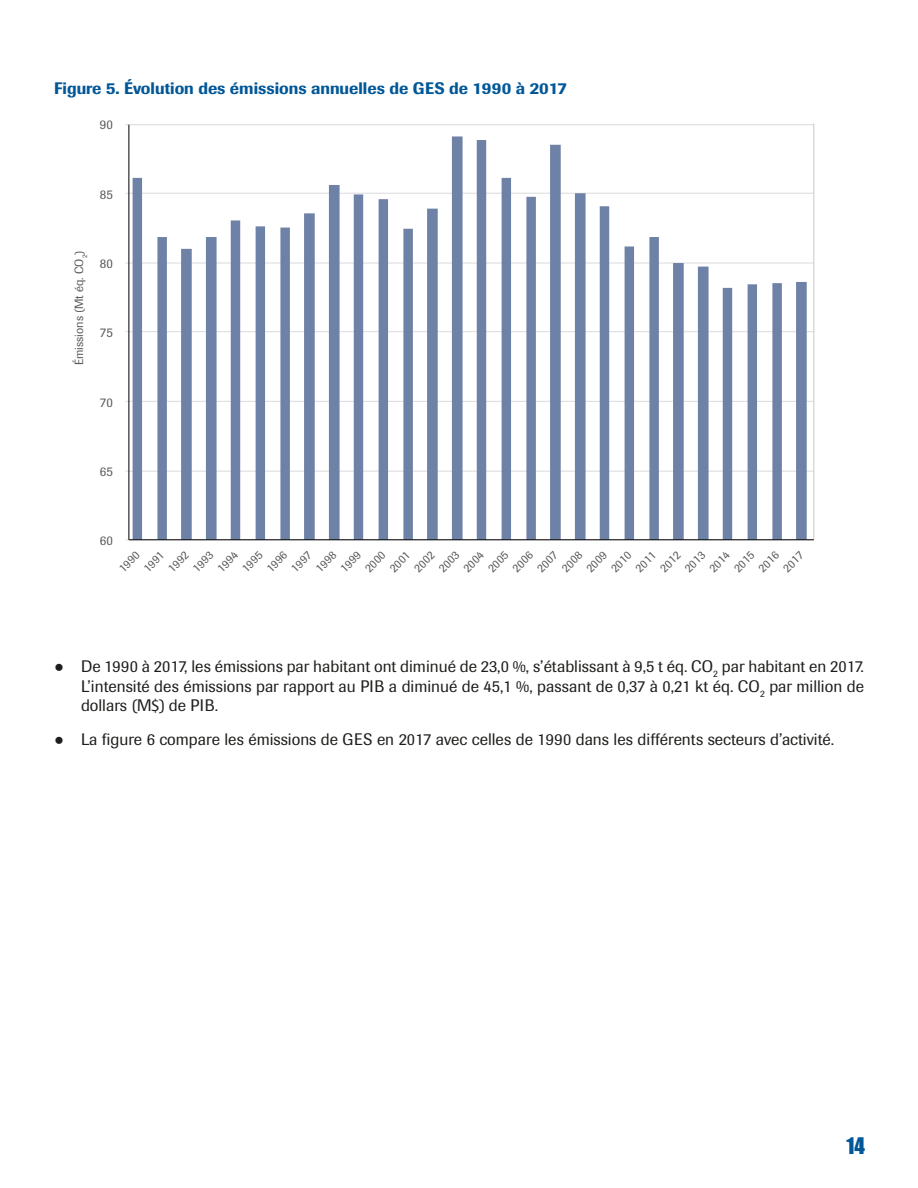
<style>
.page{position:relative;width:918px;height:1188px;background:#fff}
.page>*{position:absolute;margin:0;border:0;box-sizing:border-box;transform-origin:0 0}
.t1{font:21px "Impact";color:#005798}
.t2{font:16.5px/19.8px "Imago";color:#1d1d1b;text-align:justify}
.t3{font:500 16.5px "Imago";color:#005798}
.t4{font:13.05px "Imago";color:#595959}
.t5{font:11.85px "Imago";color:#595959}
.s1{font-family:"Arial";font-weight:900}
</style>
<div class="page">
<img style="left:125px;top:124px;width:690px;height:417px">
<hr style="left:126px;top:539px;width:688px;height:1px;background:#e0e0e0">
<hr style="left:126px;top:471px;width:688px;height:1px;background:#e0e0e0">
<hr style="left:126px;top:401px;width:688px;height:1px;background:#e0e0e0">
<hr style="left:126px;top:331px;width:688px;height:1px;background:#e0e0e0">
<hr style="left:126px;top:262px;width:688px;height:2px;background:#e0e0e0">
<hr style="left:126px;top:193px;width:688px;height:1px;background:#e0e0e0">
<hr style="left:126px;top:124px;width:688px;height:1px;background:#e0e0e0">
<svg style="left:133px;top:136px;width:674px;height:403px"></svg>
<hr style="left:128px;top:125px;width:1px;height:415px;background:#010101">
<hr style="left:813px;top:123px;width:1px;height:417px;background:#cbcac9">
<hr style="left:129px;top:539px;width:685px;height:1px;background:#010101">
<p class="t3" style="left:54px;top:78px;width:515px">Figure 5. Évolution des émissions annuelles de GES de 1990 à 2017</p>
<p class="t4" style="left:100px;top:117px;width:15px">90</p>
<p class="t4" style="left:100px;top:187px;width:15px">85</p>
<p class="t5" style="left:72px;top:365px;width:116px;rotate:-90deg">Émissions (Mt éq. CO<sub>2</sub>)</p>
<p class="t4" style="left:100px;top:256px;width:15px">80</p>
<p class="t4" style="left:100px;top:325px;width:15px">75</p>
<p class="t4" style="left:100px;top:394px;width:15px">70</p>
<p class="t4" style="left:100px;top:464px;width:15px">65</p>
<p class="t4" style="left:100px;top:533px;width:15px">60</p>
<p class="t5" style="left:116px;top:565px;width:25px;rotate:-45deg">1990</p>
<p class="t5" style="left:141px;top:565px;width:25px;rotate:-45deg">1991</p>
<p class="t5" style="left:165px;top:565px;width:25px;rotate:-45deg">1992</p>
<p class="t5" style="left:190px;top:565px;width:25px;rotate:-45deg">1993</p>
<p class="t5" style="left:214px;top:565px;width:25px;rotate:-45deg">1994</p>
<p class="t5" style="left:239px;top:565px;width:25px;rotate:-45deg">1995</p>
<p class="t5" style="left:264px;top:565px;width:25px;rotate:-45deg">1996</p>
<p class="t5" style="left:288px;top:565px;width:25px;rotate:-45deg">1997</p>
<p class="t5" style="left:313px;top:565px;width:25px;rotate:-45deg">1998</p>
<p class="t5" style="left:337px;top:565px;width:25px;rotate:-45deg">1999</p>
<p class="t5" style="left:362px;top:565px;width:25px;rotate:-45deg">2000</p>
<p class="t5" style="left:387px;top:565px;width:25px;rotate:-45deg">2001</p>
<p class="t5" style="left:411px;top:565px;width:25px;rotate:-45deg">2002</p>
<p class="t5" style="left:436px;top:565px;width:25px;rotate:-45deg">2003</p>
<p class="t5" style="left:460px;top:565px;width:25px;rotate:-45deg">2004</p>
<p class="t5" style="left:485px;top:565px;width:25px;rotate:-45deg">2005</p>
<p class="t5" style="left:510px;top:565px;width:25px;rotate:-45deg">2006</p>
<p class="t5" style="left:534px;top:565px;width:25px;rotate:-45deg">2007</p>
<p class="t5" style="left:559px;top:565px;width:25px;rotate:-45deg">2008</p>
<p class="t5" style="left:583px;top:565px;width:25px;rotate:-45deg">2009</p>
<p class="t5" style="left:608px;top:565px;width:25px;rotate:-45deg">2010</p>
<p class="t5" style="left:633px;top:565px;width:25px;rotate:-45deg">2011</p>
<p class="t5" style="left:657px;top:565px;width:25px;rotate:-45deg">2012</p>
<p class="t5" style="left:682px;top:565px;width:25px;rotate:-45deg">2013</p>
<p class="t5" style="left:706px;top:565px;width:25px;rotate:-45deg">2014</p>
<p class="t5" style="left:731px;top:565px;width:25px;rotate:-45deg">2015</p>
<p class="t5" style="left:755px;top:565px;width:25px;rotate:-45deg">2016</p>
<p class="t5" style="left:780px;top:565px;width:25px;rotate:-45deg">2017</p>
<p class="t2" style="left:81px;top:656px;width:785px;text-indent:-27px"><span class="s1">●</span> De 1990 à 2017, les émissions par habitant ont diminué de 23,0 %, s’établissant à 9,5 t éq. CO<sub>2</sub> par habitant en 2017.<br>L’intensité des émissions par rapport au PIB a diminué de 45,1 %, passant de 0,37 à 0,21 kt éq. CO<sub>2</sub> par million de dollars (M$) de PIB.</p>
<p class="t2" style="left:54px;top:729px;width:782px"><span class="s1">●</span> La figure 6 compare les émissions de GES en 2017 avec celles de 1990 dans les différents secteurs d’activité.</p>
<p class="t1" style="left:846px;top:1129px;width:20px">14</p>
</div>
